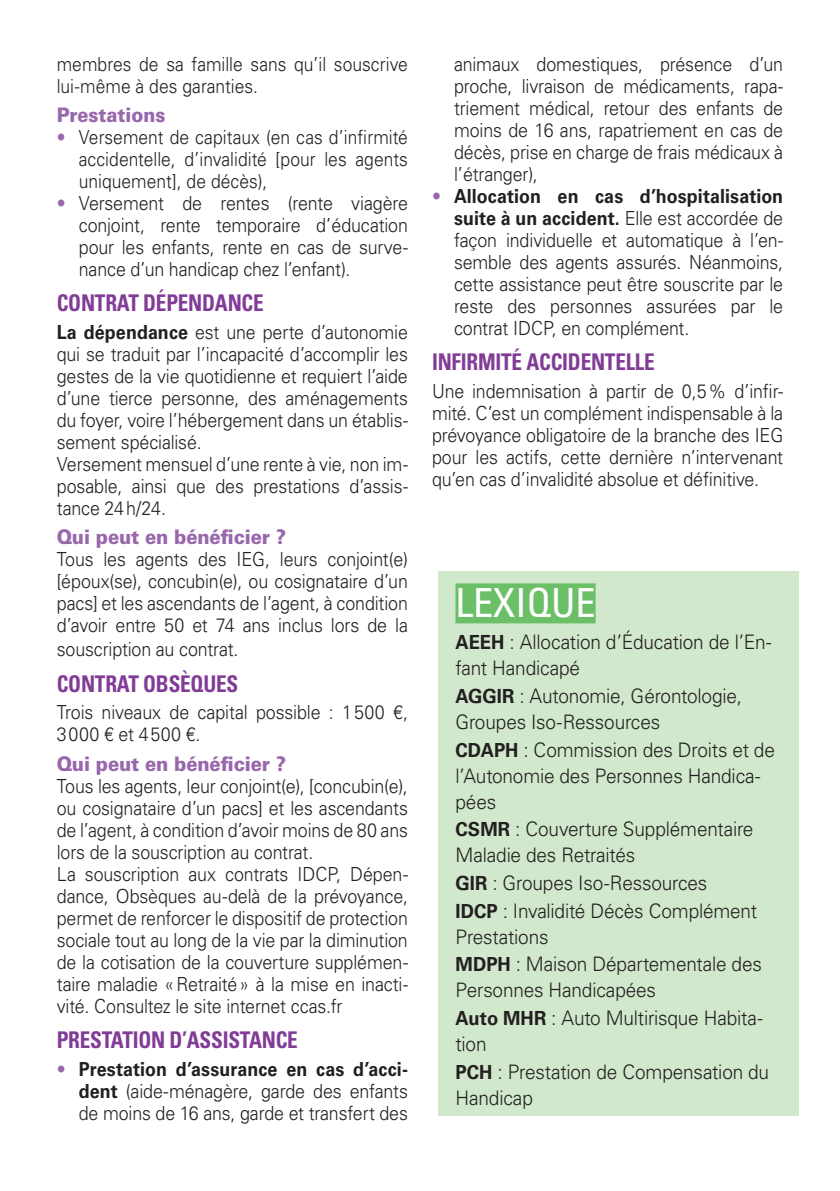
<style>
.page{position:relative;width:840px;height:1191px;background:#fff}
.page>*{position:absolute;margin:0;border:0;box-sizing:border-box;transform-origin:0 0}
.t1{font:condensed 40px "Univers LT Std";color:#fff}
.t2{font:700 condensed 23px "Univers LT Std";letter-spacing:-.01em;color:#823c97;scale:.92 1}
.t3{font:300 20px/26.8px "Univers LT Std";letter-spacing:-.01em;color:#231f20;scale:.95 1}
.t4{font:900 20px "Univers LT Std";letter-spacing:-.01em;color:#9867ac;scale:.92 1}
.t5{font:900 20px "Univers LT Std";letter-spacing:-.01em;color:#9867ac;scale:.9 1}
.t6{font:300 19.4px/22px "Univers LT Std";letter-spacing:-.01em;color:#231f20;text-align:justify;scale:.92 1}
.t7{font:300 19.4px/22px "Univers LT Std";letter-spacing:-.01em;color:#231f20;scale:.9 1}
.s1{color:#9867ac}
.s2{font-weight:700}
.s3{font-weight:700;font-size:19.4px}
</style>
<div class="page">
<div style="left:438px;top:571px;width:360px;height:545px;background:#d1e8cc"></div>
<div style="left:455px;top:583px;width:140px;height:40px;background:#6bc067"></div>
<p class="t7" style="left:57px;top:53px;width:391px">membres de sa famille sans qu’il souscrive lui-même à des garanties.</p>
<p class="t5" style="left:57px;top:102px;width:122px">Prestations</p>
<p class="t7" style="left:79px;top:126px;width:367px;text-align:justify;text-indent:-22px"><span class="s1">•</span> Versement de capitaux (en cas d’infirmité accidentelle, d’invalidité [pour les agents uniquement], de décès),</p>
<p class="t6" style="left:79px;top:192px;width:359px;text-indent:-22px"><span class="s1">•</span> Versement de rentes (rente viagère conjoint, rente temporaire d’éducation pour les enfants, rente en cas de surve&shy;nance d’un handicap chez l’enfant).</p>
<p class="t2" style="left:57px;top:289px;width:226px">CONTRAT DÉPENDANCE</p>
<p class="t6" style="left:57px;top:321px;width:383px;text-align:left"><span class="s2">La dépendance</span> est une perte d’autonomie qui se traduit par l’incapacité d’accomplir les gestes de la vie quotidienne et requiert l’aide d’une tierce personne, des aménagements du foyer, voire l’hébergement dans un établis&shy;sement spécialisé.<br>Versement mensuel d’une rente à vie, non im&shy;posable, ainsi que des prestations d’assis&shy;tance 24h/24.</p>
<p class="t4" style="left:57px;top:524px;width:250px">Qui peut en bénéficier ?</p>
<p class="t6" style="left:57px;top:548px;width:383px">Tous les agents des IEG, leurs conjoint(e) [époux(se), concubin(e), ou cosignataire d’un pacs] et les ascendants de l’agent, à condition d’avoir entre 50 et 74 ans inclus lors de la</p>
<p class="t6" style="left:57px;top:638px;width:199px">souscription au contrat.</p>
<p class="t2" style="left:57px;top:669px;width:199px">CONTRAT OBSÈQUES</p>
<p class="t6" style="left:57px;top:701px;width:383px">Trois niveaux de capital possible : 1500 €,<br>3000 € et 4500 €.</p>
<p class="t4" style="left:57px;top:751px;width:250px">Qui peut en bénéficier ?</p>
<p class="t6" style="left:57px;top:774px;width:383px;text-align:left">Tous les agents, leur conjoint(e), [concubin(e), ou cosignataire d’un pacs] et les ascendants de l’agent, à condition d’avoir moins de 80 ans lors de la souscription au contrat.<br>La souscription aux contrats IDCP, Dépen&shy;dance, Obsèques au-delà de la prévoyance, permet de renforcer le dispositif de protection sociale tout au long de la vie par la diminution de la cotisation de la couverture supplémen&shy;taire maladie «Retraité» à la mise en inacti&shy;vité. Consultez le site internet ccas.fr</p>
<p class="t2" style="left:57px;top:1025px;width:263px">PRESTATION D’ASSISTANCE</p>
<p class="t6" style="left:79px;top:1057px;width:359px;text-indent:-22px"><span class="s1">•</span> <span class="s2">Prestation d’assurance en cas d’acci&shy;dent</span> (aide-ménagère, garde des enfants de moins de 16 ans, garde et transfert des</p>
<p class="t6" style="left:454px;top:53px;width:359px">animaux domestiques, présence d’un proche, livraison de médicaments, rapa&shy;triement médical, retour des enfants de moins de 16 ans, rapatriement en cas de décès, prise en charge de frais médicaux à l’étranger),</p>
<p class="t6" style="left:454px;top:185px;width:359px;text-indent:-22px"><span class="s1">•</span> <span class="s2">Allocation en cas d’hospitalisation suite à un accident.</span> Elle est accordée de façon individuelle et automatique à l’en&shy;semble des agents assurés. Néanmoins, cette assistance peut être souscrite par le reste des personnes assurées par le contrat IDCP, en complément.</p>
<p class="t2" style="left:432px;top:348px;width:243px">INFIRMITÉ ACCIDENTELLE</p>
<p class="t6" style="left:432px;top:380px;width:383px">Une indemnisation à partir de 0,5% d’infir&shy;mité. C’est un complément indispensable à la prévoyance obligatoire de la branche des IEG pour les actifs, cette dernière n’intervenant qu’en cas d’invalidité absolue et définitive.</p>
<h1 class="t1" style="left:455px;top:578px;width:141px">LEXIQUE</h1>
<p class="t3" style="left:455px;top:628px;width:338px"><span class="s3">AEEH</span> : Allocation d’Éducation de l’En&shy;fant Handicapé<br><span class="s3">AGGIR</span> : Autonomie, Gérontologie,<br>Groupes Iso-Ressources<br><span class="s3">CDAPH</span> : Commission des Droits et de l’Autonomie des Personnes Handica&shy;pées<br><span class="s3">CSMR</span> : Couverture Supplémentaire<br>Maladie des Retraités<br><span class="s3">GIR</span> : Groupes Iso-Ressources<br><span class="s3">IDCP</span> : Invalidité Décès Complément<br>Prestations<br><span class="s3">MDPH</span> : Maison Départementale des<br>Personnes Handicapées<br><span class="s3">Auto MHR</span> : Auto Multirisque Habita&shy;tion<br><span class="s3">PCH</span> : Prestation de Compensation du<br>Handicap</p>
</div>
